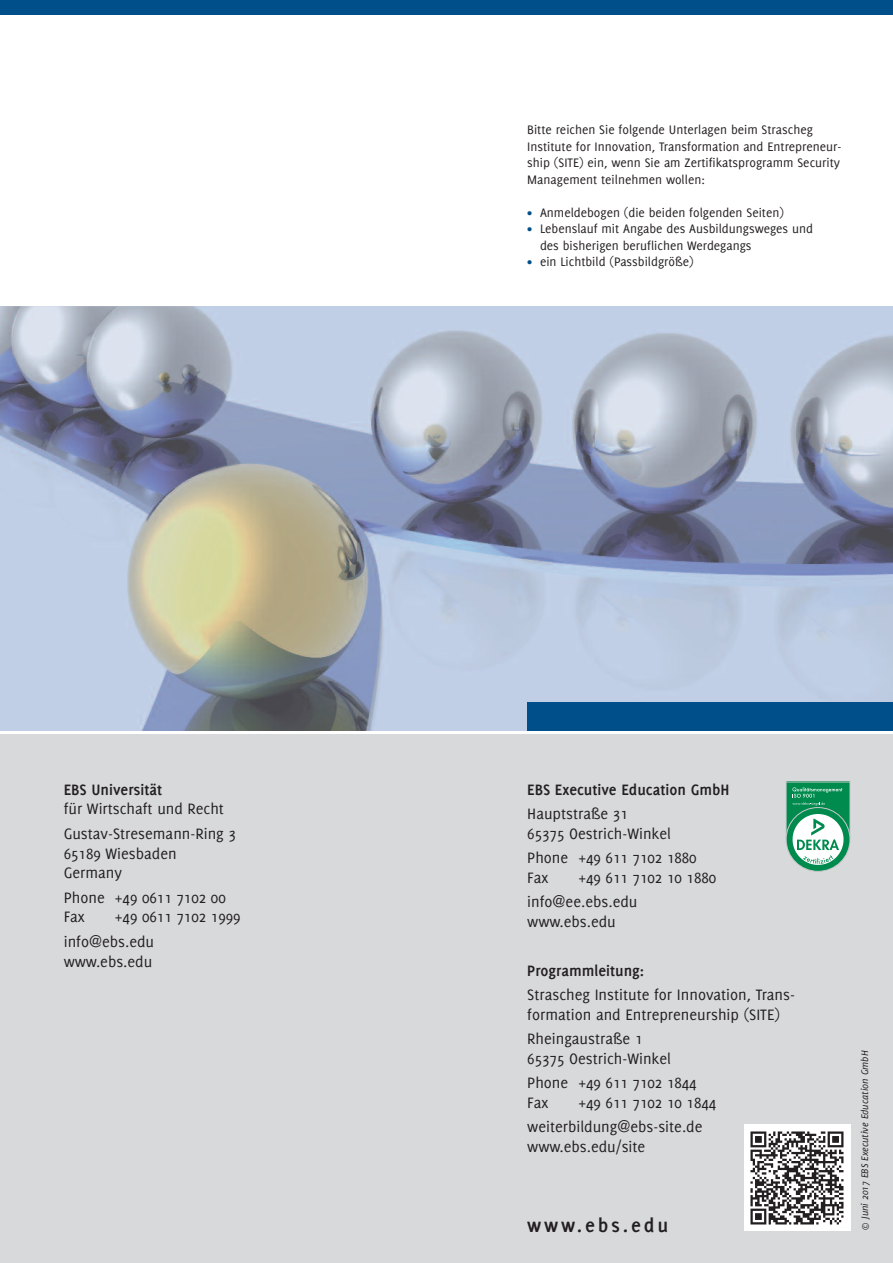
<style>
.page{position:relative;width:893px;height:1263px;background:#fff}
.page>*{position:absolute;margin:0;border:0;box-sizing:border-box;transform-origin:0 0}
.t1{font:700 21px "Delicious";letter-spacing:.135em;color:#231f20}
.t2{font:16.5px/19.8px "Delicious";color:#231f20}
.t3{font:700 16.5px "Delicious";color:#231f20}
.t4{font:13.5px/16.5px "Delicious";color:#231f20}
.t5{font:italic 10.5px "Delicious";color:#231f20}
.s1{font-weight:700;font-style:italic;font-size:12px;color:#004f8a}
</style>
<div class="page">
<img style="left:0;top:306px;width:893px;height:425px">
<div style="left:0;top:0;width:893px;height:15px;background:#004f8a"></div>
<div style="left:527px;top:702px;width:366px;height:29px;background:#004f8a"></div>
<div style="left:0;top:734px;width:893px;height:529px;background:#d8d9db"></div>
<div style="left:786px;top:807px;width:64px;height:64px;background:#008b4e;border-radius:50%"></div>
<svg style="left:786px;top:782px;width:64px;height:83px"></svg>
<img style="left:744px;top:1125px;width:106px;height:106px">
<p class="t3" style="left:64px;top:783px;width:100px">EBS Universität</p>
<p class="t2" style="left:64px;top:798px;width:174px;line-height:24.3px">für Wirtschaft und Recht<br>Gustav-Stresemann-Ring 3</p>
<p class="t2" style="left:64px;top:844px;width:114px">65189 Wiesbaden<br>Germany</p>
<p class="t2" style="left:64px;top:888px;width:163px">Phone +49 0611 7102 00<br>Fax</p>
<p class="t2" style="left:64px;top:906px;width:178px;line-height:24.3px;text-indent:51px">+49 0611 7102 1999 info@ebs.edu</p>
<p class="t2" style="left:64px;top:952px;width:90px">www.ebs.edu</p>
<p class="t4" style="left:527px;top:123px;width:316px">Bitte reichen Sie folgende Unterlagen beim Strascheg Institute for Innovation, Transformation and Entrepreneur&shy;ship (SITE) ein, wenn Sie am Zertifikatsprogramm Security Management teilnehmen wollen:</p>
<p class="t4" style="left:527px;top:205px;width:258px"><span class="s1">•</span> Anmeldebogen (die beiden folgenden Seiten)</p>
<p class="t4" style="left:540px;top:222px;width:274px;text-indent:-13px"><span class="s1">•</span> Lebenslauf mit Angabe des Ausbildungsweges und des bisherigen beruflichen Werdegangs</p>
<p class="t4" style="left:527px;top:255px;width:168px"><span class="s1">•</span> ein Lichtbild (Passbildgröße)</p>
<p class="t3" style="left:527px;top:783px;width:204px">EBS Executive Education GmbH</p>
<p class="t2" style="left:527px;top:805px;width:145px">Hauptstraße 31<br>65375 Oestrich-Winkel</p>
<p class="t2" style="left:527px;top:849px;width:171px">Phone +49 611 7102 1880<br>Fax</p>
<p class="t2" style="left:527px;top:866px;width:190px;line-height:24.3px;text-indent:51px">+49 611 7102 10 1880 info@ee.ebs.edu</p>
<p class="t2" style="left:527px;top:913px;width:90px">www.ebs.edu</p>
<p class="t3" style="left:527px;top:964px;width:118px">Programmleitung:</p>
<p class="t2" style="left:527px;top:986px;width:269px">Strascheg Institute for Innovation, Trans&shy;formation and Entrepreneurship (SITE)</p>
<p class="t2" style="left:527px;top:1030px;width:145px">Rheingaustraße 1<br>65375 Oestrich-Winkel</p>
<p class="t2" style="left:527px;top:1074px;width:171px">Phone +49 611 7102 1844<br>Fax</p>
<p class="t2" style="left:527px;top:1091px;width:190px;line-height:24.3px;text-indent:51px">+49 611 7102 10 1844 weiterbildung@ebs-site.de</p>
<p class="t2" style="left:527px;top:1138px;width:120px">www.ebs.edu/site</p>
<p class="t1" style="left:527px;top:1217px;width:143px">www.ebs.edu</p>
<p class="t5" style="left:858px;top:1231px;width:182px;rotate:-90deg">© Juni 2017 EBS Executive Education GmbH</p>
</div>
